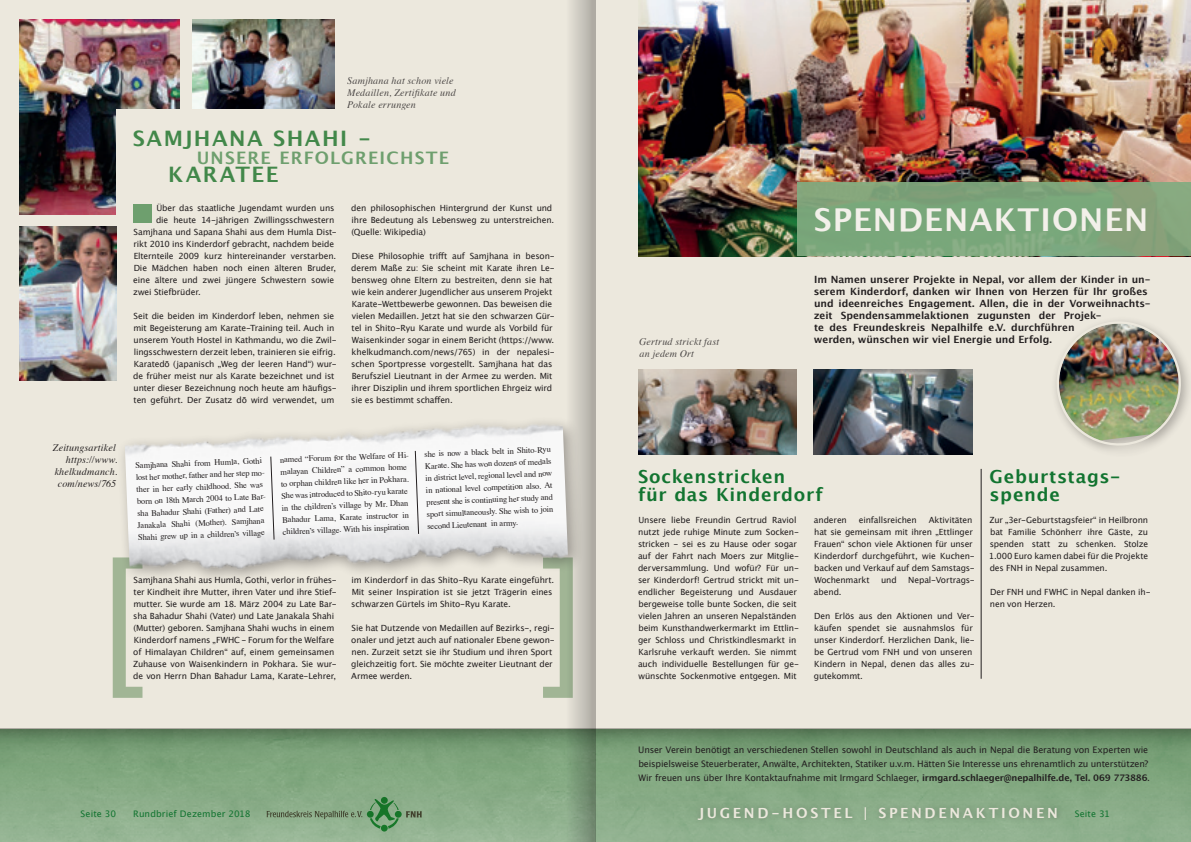
<style>
.page{position:relative;width:1191px;height:842px;background:#fff}
.page>*{position:absolute;margin:0;border:0;box-sizing:border-box;transform-origin:0 0}
.t1{font:700 31.5px "Lucida Grande";letter-spacing:.035em;color:#f3f0ea}
.t2{font:700 21.3px "Lucida Grande";letter-spacing:.07em;color:#42884a}
.t3{font:700 18px/18px "Lucida Grande";letter-spacing:.035em;color:#127430}
.t4{font:700 17.2px "Lucida Grande";letter-spacing:.07em;color:#6e9f6e}
.t5{font:700 14px "Lucida Grande";letter-spacing:.19em;color:#ece8dd}
.t6{font:700 10px/12px "Lucida Grande";color:#231f20}
.t7{font:italic 10px/12px "Times";letter-spacing:.02em;color:#231f20}
.t8{font:9px/14px "Lucida Grande";letter-spacing:-.02em;color:#231f20}
.t9{font:9px "Lucida Grande";letter-spacing:.01em;color:#127430}
.t10{font:8.5px/12px "Lucida Grande";letter-spacing:-.015em;color:#231f20}
.t11{font:8.5px/12px "Times";color:#231f20}
.s1{font-weight:700}
</style>
<div class="page">
<img style="left:0;top:764px;width:565px;height:78px">
<div style="left:595px;top:0;width:596px;height:842px;background:linear-gradient(to right,#89ac87,#87ab85)"></div>
<svg style="left:266px;top:797px;width:156px;height:34px;background:#81a580"></svg>
<div style="left:0;top:0;width:1191px;height:729px;background:#ece8dd"></div>
<img style="left:192px;top:20px;width:142px;height:89px">
<img style="left:20px;top:20px;width:160px;height:194px">
<svg style="left:0;top:729px;width:1191px;height:35px;background:#70956f"></svg>
<div style="left:116px;top:109px;width:437px;height:294px;background:#ece8dd"></div>
<img style="left:20px;top:227px;width:96px;height:153px">
<div style="left:692px;top:802px;width:371px;height:24px;background:#88a886"></div>
<hr style="left:981px;top:469px;width:1px;height:210px;background:#231f20">
<img style="left:638px;top:0;width:553px;height:256px">
<img style="left:814px;top:370px;width:158px;height:85px">
<img style="left:638px;top:370px;width:159px;height:85px">
<svg style="left:565px;top:0;width:30px;height:842px"></svg>
<div style="left:133px;top:204px;width:19px;height:18px;background:#6e9f6e"></div>
<svg style="left:543px;top:590px;width:30px;height:108px"></svg>
<svg style="left:113px;top:557px;width:29px;height:141px"></svg>
<div style="left:117px;top:415px;width:467px;height:175px;background:#231f20;opacity:.42"></div>
<img style="left:124px;top:401px;width:445px;height:195px">
<svg style="left:270px;top:456px;width:4px;height:84px"></svg>
<svg style="left:415px;top:451px;width:4px;height:83px"></svg>
<div style="left:797px;top:182px;width:394px;height:74px;background:linear-gradient(to right,#79a77b,#83a47c)"></div>
<div style="left:1050px;top:315px;width:141px;height:143px;background:#231f20;opacity:.31"></div>
<img style="left:1054px;top:319px;width:129px;height:129px">
<p class="t7" style="left:53px;top:441px;width:66px;text-align:right">Zeitungsartikel https://www. khelkudmanch. com/news/765</p>
<p class="t7" style="left:347px;top:74px;width:110px">Samjhana hat schon viele<br>Medaillen, Zertifikate und<br>Pokale errungen</p>
<h2 class="t2" style="left:133px;top:121px;width:240px">SAMJHANA SHAHI -</h2>
<h3 class="t4" style="left:197px;top:144px;width:254px">UNSERE ERFOLGREICHSTE</h3>
<h2 class="t2" style="left:168px;top:157px;width:112px">KARATEE</h2>
<p class="t10" style="left:156px;top:202px;width:180px">Über das staatliche Jugendamt wurden uns</p>
<p class="t10" style="left:156px;top:214px;width:180px">die heute 14-jährigen Zwillingsschwestern</p>
<p class="t10" style="left:134px;top:226px;width:205px">Samjhana und Sapana Shahi aus dem Humla Dist-</p>
<p class="t10" style="left:133px;top:238px;width:202px">rikt 2010 ins Kinderdorf gebracht, nachdem beide</p>
<p class="t10" style="left:134px;top:250px;width:204px">Elternteile 2009 kurz hintereinander verstarben.</p>
<p class="t10" style="left:134px;top:262px;width:204px">Die Mädchen haben noch einen älteren Bruder,</p>
<p class="t10" style="left:133px;top:274px;width:202px">eine ältere und zwei jüngere Schwestern sowie</p>
<p class="t10" style="left:133px;top:286px;width:69px">zwei Stiefbrüder.</p>
<p class="t10" style="left:133px;top:310px;width:205px">Seit die beiden im Kinderdorf leben, nehmen sie mit Begeisterung am Karate-Training teil. Auch in unserem Youth Hostel in Kathmandu, wo die Zwil&shy;lingsschwestern derzeit leben, trainieren sie eifrig.<br>Karatedō (japanisch „Weg der leeren Hand“) wur&shy;de früher meist nur als Karate bezeichnet und ist unter dieser Bezeichnung noch heute am häufigs&shy;ten geführt. Der Zusatz dō wird verwendet, um</p>
<p class="t10" style="left:351px;top:202px;width:204px">den philosophischen Hintergrund der Kunst und ihre Bedeutung als Lebensweg zu unterstreichen. (Quelle: Wikipedia)</p>
<p class="t10" style="left:351px;top:250px;width:205px">Diese Philosophie trifft auf Samjhana in beson&shy;derem Maße zu: Sie scheint mit Karate ihren Le&shy;bensweg ohne Eltern zu bestreiten, denn sie hat wie kein anderer Jugendlicher aus unserem Projekt Karate-Wettbewerbe gewonnen. Das beweisen die vielen Medaillen. Jetzt hat sie den schwarzen Gür&shy;tel in Shito-Ryu Karate und wurde als Vorbild für Waisenkinder sogar in einem Bericht (https://www. khelkudmanch.com/news/765) in der nepalesi&shy;schen Sportpresse vorgestellt. Samjhana hat das Berufsziel Lieutnant in der Armee zu werden. Mit ihrer Disziplin und ihrem sportlichen Ehrgeiz wird sie es bestimmt schaffen.</p>
<p class="t11" style="left:135px;top:458px;width:132px;rotate:-2deg">Samjhana Shahi from Humla, Gothi lost her mother, father and her step mo&shy;ther in her early childhood. She was born on 18th March 2004 to Late Bar&shy;sha Bahadur Shahi (Father) and Late Janakala Shahi (Mother). Samjhana Shahi grew up in a children’s village</p>
<p class="t11" style="left:424px;top:447px;width:129px;text-align:justify;rotate:-2deg">she is now a black belt in Shito-Ryu Karate. She has won dozens of medals in district level, regional level and now in national level competition also. At present she is continuing her study and sport simultaneously. She wish to join second Lieutenant in army.</p>
<p class="t11" style="left:280px;top:453px;width:132px;rotate:-2deg">named “Forum for the Welfare of Hi&shy;malayan Children” a common home to orphan children like her in Pokhara.<br>She was introduced to Shito-ryu karate in the children’s village by Mr. Dhan Bahadur Lama, Karate instructor in children’s village. With his inspiration</p>
<p class="t10" style="left:133px;top:574px;width:205px">Samjhana Shahi aus Humla, Gothi, verlor in frühes&shy;ter Kindheit ihre Mutter, ihren Vater und ihre Stief&shy;mutter. Sie wurde am 18. März 2004 zu Late Bar&shy;sha Bahadur Shahi (Vater) und Late Janakala Shahi (Mutter) geboren. Samjhana Shahi wuchs in einem Kinderdorf namens „FWHC - Forum for the Welfare of Himalayan Children“ auf, einem gemeinsamen Zuhause von Waisenkindern in Pokhara. Sie wur&shy;de von Herrn Dhan Bahadur Lama, Karate-Lehrer,</p>
<p class="t10" style="left:351px;top:574px;width:204px">im Kinderdorf in das Shito-Ryu Karate eingeführt.<br>Mit seiner Inspiration ist sie jetzt Trägerin eines schwarzen Gürtels im Shito-Ryu Karate.</p>
<p class="t10" style="left:351px;top:622px;width:205px">Sie hat Dutzende von Medaillen auf Bezirks-, regi&shy;onaler und jetzt auch auf nationaler Ebene gewon&shy;nen. Zurzeit setzt sie ihr Studium und ihren Sport gleichzeitig fort. Sie möchte zweiter Lieutnant der Armee werden.</p>
<p class="t7" style="left:639px;top:335px;width:81px">Gertrud strickt fast an jedem Ort</p>
<h1 class="t1" style="left:814px;top:194px;width:336px">SPENDENAKTIONEN</h1>
<p class="t6" style="left:813px;top:273px;width:339px">Im Namen unserer Projekte in Nepal, vor allem der Kinder in un&shy;serem Kinderdorf, danken wir Ihnen von Herzen für Ihr großes und ideenreiches Engagement. Allen, die in der Vorweihnachts&shy;zeit Spendensammelaktionen zugunsten der Projek-<br>te des Freundeskreis Nepalhilfe e.V. durchführen<br>werden, wünschen wir viel Energie und Erfolg.</p>
<h3 class="t3" style="left:638px;top:467px;width:186px">Sockenstricken<br>für das Kinderdorf</h3>
<p class="t10" style="left:814px;top:514px;width:34px">anderen</p>
<p class="t10" style="left:859px;top:514px;width:59px">einfallsreichen</p>
<p class="t10" style="left:638px;top:514px;width:162px">Unsere liebe Freundin Gertrud Raviol nutzt jede ruhige Minute zum Socken&shy;stricken - sei es zu Hause oder sogar auf der Fahrt nach Moers zur Mitglie&shy;derversammlung. Und wofür? Für un&shy;ser Kinderdorf! Gertrud strickt mit un&shy;endlicher Begeisterung und Ausdauer bergeweise tolle bunte Socken, die seit vielen Jahren an unseren Nepalständen beim Kunsthandwerkermarkt im Ettlin&shy;ger Schloss und Christkindlesmarkt in Karlsruhe verkauft werden. Sie nimmt auch individuelle Bestellungen für ge&shy;wünschte Sockenmotive entgegen. Mit</p>
<p class="t10" style="left:814px;top:514px;width:162px;text-indent:114px">Aktivitäten hat sie gemeinsam mit ihren „Ettlinger<br>Frauen“ schon viele Aktionen für unser<br>Kinderdorf durchgeführt, wie Kuchen&shy;backen und Verkauf auf dem Samstags-<br>Wochenmarkt</p>
<p class="t10" style="left:881px;top:574px;width:17px">und</p>
<p class="t10" style="left:908px;top:574px;width:68px">Nepal-Vortrags-</p>
<p class="t10" style="left:814px;top:586px;width:29px">abend.</p>
<p class="t10" style="left:814px;top:610px;width:162px">Den Erlös aus den Aktionen und Ver&shy;käufen spendet sie ausnahmslos für unser Kinderdorf. Herzlichen Dank, lie&shy;be Gertrud vom FNH und von unseren<br>Kindern in Nepal, denen das alles zu&shy;gutekommt.</p>
<h3 class="t3" style="left:989px;top:467px;width:133px">Geburtstags&shy;spende</h3>
<p class="t10" style="left:989px;top:514px;width:161px;text-align:justify">Zur „3er-Geburtstagsfeier“ in Heilbronn bat Familie Schönherr ihre Gäste, zu spenden statt zu schenken. Stolze 1.000 Euro kamen dabei für die Projekte des FNH in Nepal zusammen.</p>
<p class="t10" style="left:990px;top:586px;width:162px">Der FNH und FWHC in Nepal danken ih&shy;nen von Herzen.</p>
<p class="t8" style="left:638px;top:743px;width:513px">Unser Verein benötigt an verschiedenen Stellen sowohl in Deutschland als auch in Nepal die Beratung von Experten wie beispielsweise Steuerberater, Anwälte, Architekten, Statiker u.v.m. Hätten Sie Interesse uns ehrenamtlich zu unterstützen?<br>Wir freuen uns über Ihre Kontaktaufnahme mit Irmgard Schlaeger, <span class="s1">irmgard.schlaeger@nepalhilfe.de, Tel. 069 773886</span>.</p>
<h3 class="t5" style="left:698px;top:802px;width:361px">JUGEND-HOSTEL | SPENDENAKTIONEN</h3>
<p class="t9" style="left:81px;top:809px;width:37px">Seite 30</p>
<p class="t9" style="left:133px;top:809px;width:119px">Rundbrief Dezember 2018</p>
<p class="t9" style="left:1074px;top:809px;width:37px">Seite 31</p>
</div>
